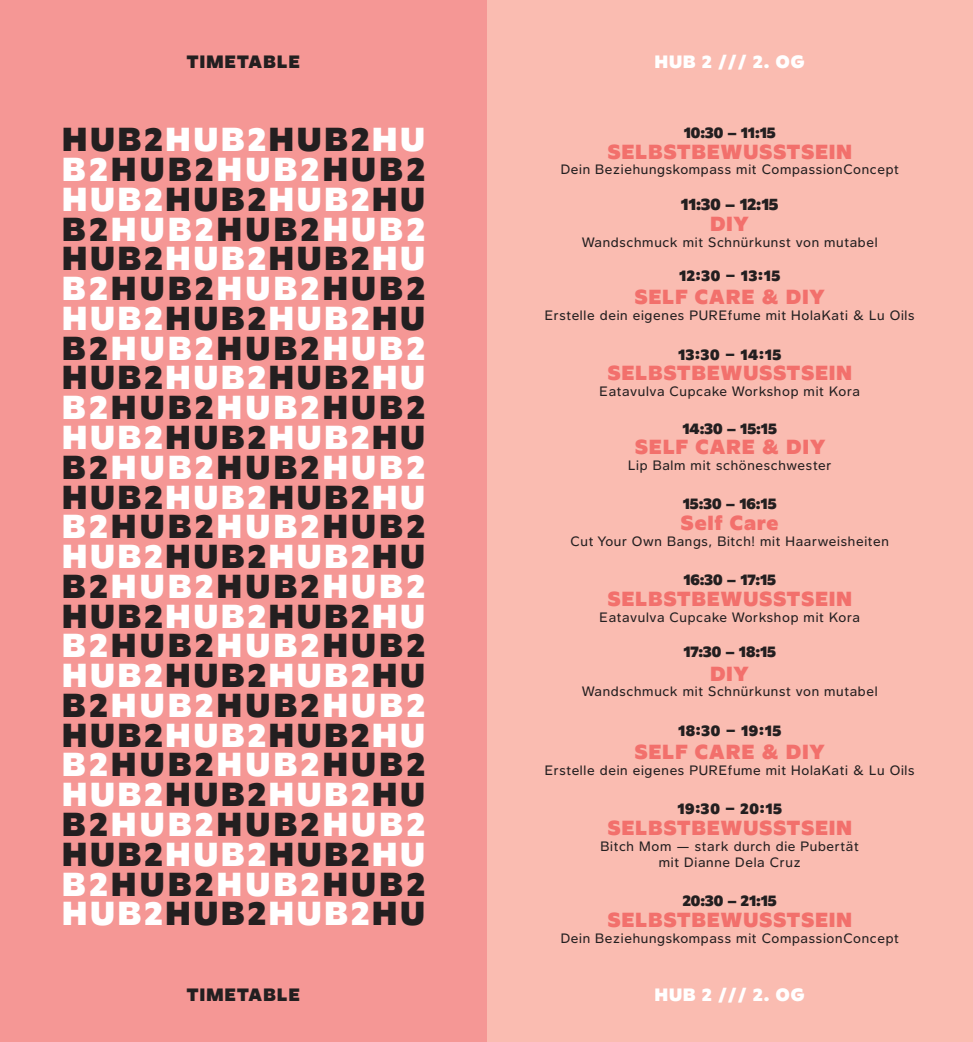
<style>
.page{position:relative;width:973px;height:1042px;background:#fff}
.page>*{position:absolute;margin:0;border:0;box-sizing:border-box;transform-origin:0 0}
.t1{font:32.55px/29.8px "Gaba Super";letter-spacing:.105em;color:#231f20;text-align:justify}
.t2{font:19.95px "Gaba Super";letter-spacing:.06em;color:#f2706c}
.t3{font:17.5px "Gaba Super";letter-spacing:.05em;color:#fff}
.t4{font:17.5px "Gaba Super";letter-spacing:.075em;color:#231f20}
.t5{font:16.1px "Gaba Super";color:#231f20}
.t6{font:15.05px "Gaba Super";color:#231f20}
.t7{font:13.3px/15.8px "Gaba";letter-spacing:.05em;color:#231f20;text-align:center}
.s1{color:#fff}
</style>
<div class="page">
<div style="left:486px;top:0;width:486px;height:1042px;background:#fabcb1"></div>
<div style="left:0;top:0;width:486px;height:1042px;background:#f59795"></div>
<h3 class="t4" style="left:187px;top:47px;width:115px">TIMETABLE</h3>
<h3 class="t3" style="left:655px;top:47px;width:151px">HUB 2 /// 2. OG</h3>
<p class="t1" style="left:63px;top:122px;width:363px">HUB2<span class="s1">HUB2</span>HUB2<span class="s1">HU B2</span>HUB2<span class="s1">HUB2</span>HUB2<br><span class="s1">HUB2</span>HUB2<span class="s1">HUB2</span>HU B2<span class="s1">HUB2</span>HUB2<span class="s1">HUB2<br></span>HUB2<span class="s1">HUB2</span>HUB2<span class="s1">HU B2</span>HUB2<span class="s1">HUB2</span>HUB2<br><span class="s1">HUB2</span>HUB2<span class="s1">HUB2</span>HU B2<span class="s1">HUB2</span>HUB2<span class="s1">HUB2<br></span>HUB2<span class="s1">HUB2</span>HUB2<span class="s1">HU B2</span>HUB2<span class="s1">HUB2</span>HUB2<br><span class="s1">HUB2</span>HUB2<span class="s1">HUB2</span>HU B2<span class="s1">HUB2</span>HUB2<span class="s1">HUB2<br></span>HUB2<span class="s1">HUB2</span>HUB2<span class="s1">HU B2</span>HUB2<span class="s1">HUB2</span>HUB2<br><span class="s1">HUB2</span>HUB2<span class="s1">HUB2</span>HU B2<span class="s1">HUB2</span>HUB2<span class="s1">HUB2<br></span>HUB2<span class="s1">HUB2</span>HUB2<span class="s1">HU B2</span>HUB2<span class="s1">HUB2</span>HUB2<br><span class="s1">HUB2</span>HUB2<span class="s1">HUB2</span>HU B2<span class="s1">HUB2</span>HUB2<span class="s1">HUB2<br></span>HUB2<span class="s1">HUB2</span>HUB2<span class="s1">HU B2</span>HUB2<span class="s1">HUB2</span>HUB2<br><span class="s1">HUB2</span>HUB2<span class="s1">HUB2</span>HU B2<span class="s1">HUB2</span>HUB2<span class="s1">HUB2<br></span>HUB2<span class="s1">HUB2</span>HUB2<span class="s1">HU B2</span>HUB2<span class="s1">HUB2</span>HUB2<br><span class="s1">HUB2</span>HUB2<span class="s1">HUB2</span>HU</p>
<p class="t6" style="left:683px;top:120px;width:93px">10:30 – 11:15</p>
<h2 class="t2" style="left:607px;top:135px;width:246px">SELBSTBEWUSSTSEIN</h2>
<p class="t7" style="left:560px;top:160px;width:339px">Dein Beziehungskompass mit CompassionConcept</p>
<p class="t5" style="left:680px;top:191px;width:99px">11:30 – 12:15</p>
<h2 class="t2" style="left:710px;top:207px;width:40px">DIY</h2>
<p class="t7" style="left:581px;top:233px;width:297px">Wandschmuck mit Schnürkunst von mutabel</p>
<p class="t6" style="left:679px;top:263px;width:103px">12:30 – 13:15</p>
<h2 class="t2" style="left:634px;top:281px;width:192px">SELF CARE &amp; DIY</h2>
<p class="t7" style="left:544px;top:306px;width:371px">Erstelle dein eigenes PUREfume mit HolaKati &amp; Lu Oils</p>
<p class="t6" style="left:678px;top:342px;width:105px">13:30 – 14:15</p>
<h2 class="t2" style="left:607px;top:357px;width:246px">SELBSTBEWUSSTSEIN</h2>
<p class="t7" style="left:599px;top:382px;width:262px">Eatavulva Cupcake Workshop mit Kora</p>
<p class="t6" style="left:682px;top:416px;width:96px">14:30 – 15:15</p>
<h2 class="t2" style="left:635px;top:430px;width:192px">SELF CARE &amp; DIY</h2>
<p class="t7" style="left:628px;top:456px;width:205px">Lip Balm mit schöneschwester</p>
<p class="t6" style="left:682px;top:491px;width:95px">15:30 – 16:15</p>
<h2 class="t2" style="left:680px;top:506px;width:99px">Self Care</h2>
<p class="t7" style="left:570px;top:532px;width:320px">Cut Your Own Bangs, Bitch! mit Haarweisheiten</p>
<p class="t6" style="left:683px;top:567px;width:94px">16:30 – 17:15</p>
<h2 class="t2" style="left:607px;top:582px;width:246px">SELBSTBEWUSSTSEIN</h2>
<p class="t7" style="left:599px;top:608px;width:262px">Eatavulva Cupcake Workshop mit Kora</p>
<p class="t6" style="left:683px;top:639px;width:94px">17:30 – 18:15</p>
<h2 class="t2" style="left:710px;top:657px;width:40px">DIY</h2>
<p class="t7" style="left:581px;top:682px;width:297px">Wandschmuck mit Schnürkunst von mutabel</p>
<p class="t6" style="left:678px;top:718px;width:105px">18:30 – 19:15</p>
<h2 class="t2" style="left:634px;top:735px;width:192px">SELF CARE &amp; DIY</h2>
<p class="t7" style="left:544px;top:761px;width:371px">Erstelle dein eigenes PUREfume mit HolaKati &amp; Lu Oils</p>
<p class="t6" style="left:677px;top:796px;width:106px">19:30 – 20:15</p>
<h2 class="t2" style="left:607px;top:811px;width:246px">SELBSTBEWUSSTSEIN</h2>
<p class="t7" style="left:600px;top:837px;width:260px">Bitch Mom — stark durch die Pubertät mit Dianne Dela Cruz</p>
<p class="t6" style="left:682px;top:888px;width:96px">20:30 – 21:15</p>
<h2 class="t2" style="left:607px;top:903px;width:246px">SELBSTBEWUSSTSEIN</h2>
<p class="t7" style="left:560px;top:929px;width:339px">Dein Beziehungskompass mit CompassionConcept</p>
<h3 class="t4" style="left:187px;top:980px;width:115px">TIMETABLE</h3>
<h3 class="t3" style="left:655px;top:980px;width:151px">HUB 2 /// 2. OG</h3>
</div>
